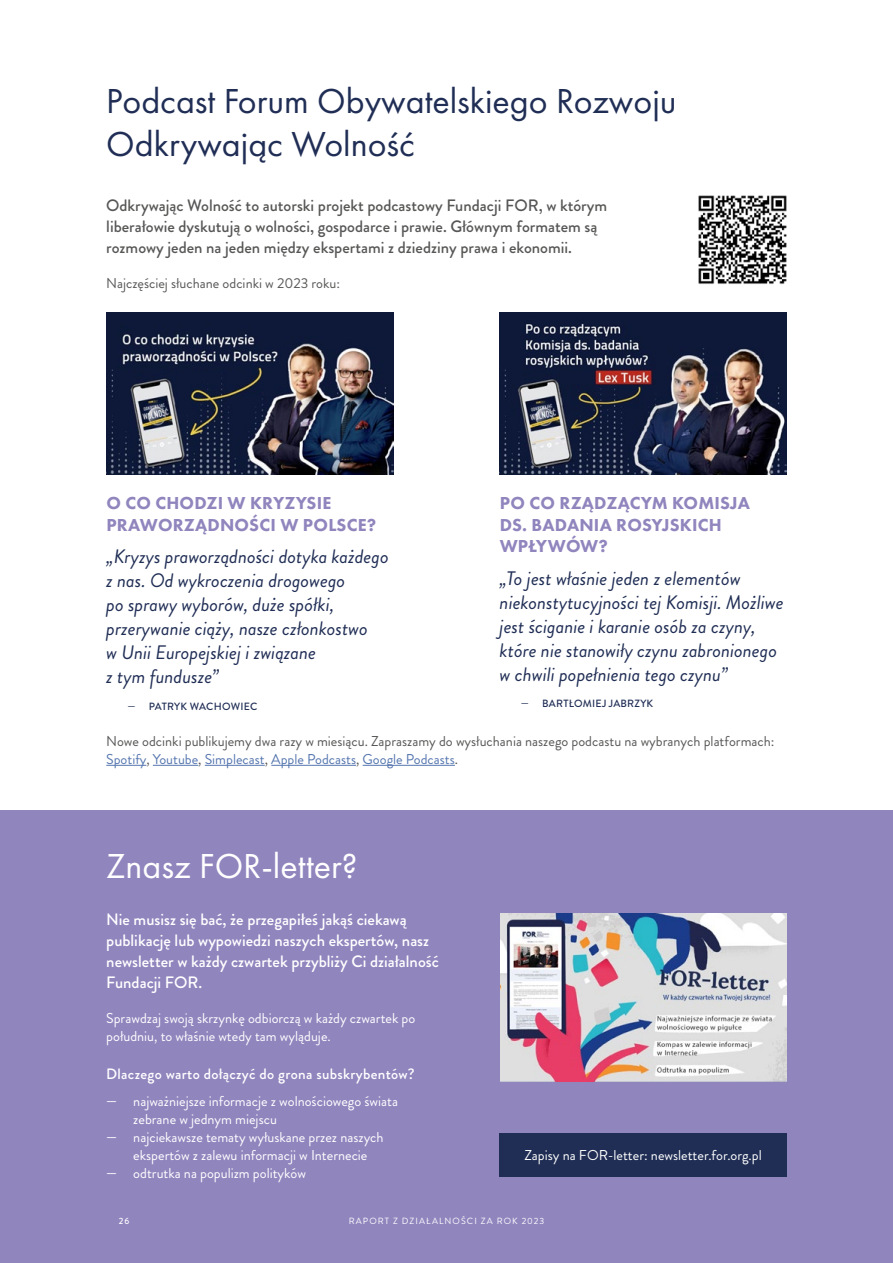
<style>
.page{position:relative;width:893px;height:1263px;background:#fff}
.page>*{position:absolute;margin:0;border:0;box-sizing:border-box;transform-origin:0 0}
.t1{font:36px/43.2px "Futura PT";color:#202e55}
.t2{font:36px "Futura PT";color:#fff}
.t3{font:italic 19.5px/24px "Brandon Grotesque";color:#202e55}
.t4{font:800 18px/21.6px "Futura PT";letter-spacing:.01em;color:#9185be}
.t5{font:500 16.5px/21px "Brandon Grotesque";color:#575756}
.t6{font:500 16.5px/21px "Brandon Grotesque";color:#fff}
.t7{font:500 15px "Brandon Grotesque";letter-spacing:.02em;color:#fff}
.t8{font:14.25px/18px "Brandon Grotesque";color:#fff}
.t9{font:14.25px/18px "Brandon Grotesque";color:#575756}
.t10{font:500 10.5px "Brandon Grotesque";letter-spacing:.02em;color:#202e55}
.t11{font:9px "Brandon Grotesque";letter-spacing:.12em;color:#fff}
.t12{font:500 9px "Brandon Grotesque";color:#fff}
.s1{color:#5576af}
.s2{font-weight:500}
</style>
<div class="page">
<img style="left:698px;top:195px;width:89px;height:89px">
<div style="left:0;top:810px;width:893px;height:453px;background:#9185be"></div>
<img style="left:500px;top:914px;width:287px;height:167px">
<div style="left:500px;top:1132px;width:287px;height:44px;background:#202e55"></div>
<hr style="left:106px;top:765px;width:40px;height:1px;background:#5576af">
<hr style="left:153px;top:765px;width:45px;height:1px;background:#5576af">
<hr style="left:205px;top:765px;width:60px;height:1px;background:#5576af">
<hr style="left:271px;top:765px;width:85px;height:1px;background:#5576af">
<hr style="left:363px;top:765px;width:92px;height:1px;background:#5576af">
<img style="left:106px;top:313px;width:287px;height:161px">
<img style="left:500px;top:313px;width:287px;height:161px">
<h1 class="t1" style="left:106px;top:79px;width:572px">Podcast Forum Obywatelskiego Rozwoju<br>Odkrywając Wolność</h1>
<p class="t5" style="left:106px;top:195px;width:503px">Odkrywając Wolność to autorski projekt podcastowy Fundacji FOR, w którym liberałowie dyskutują o wolności, gospodarce i prawie. Głównym formatem są rozmowy jeden na jeden między ekspertami z dziedziny prawa i ekonomii.</p>
<p class="t9" style="left:106px;top:274px;width:235px">Najczęściej słuchane odcinki w 2023 roku:</p>
<p class="t4" style="left:106px;top:492px;width:271px">O CO CHODZI W KRYZYSIE<br>PRAWORZĄDNOŚCI W POLSCE?</p>
<p class="t3" style="left:106px;top:545px;width:284px">„Kryzys praworządności dotyka każdego z nas. Od wykroczenia drogowego<br>po sprawy wyborów, duże spółki, przerywanie ciąży, nasze członkostwo<br>w Unii Europejskiej i związane<br>z tym fundusze”</p>
<p class="t10" style="left:128px;top:699px;width:131px">— PATRYK WACHOWIEC</p>
<p class="t4" style="left:500px;top:492px;width:252px">PO CO RZĄDZĄCYM KOMISJA<br>DS. BADANIA ROSYJSKICH<br>WPŁYWÓW?</p>
<p class="t3" style="left:500px;top:566px;width:285px">„To jest właśnie jeden z elementów niekonstytucyjności tej Komisji. Możliwe jest ściganie i karanie osób za czyny, które nie stanowiły czynu zabronionego w chwili popełnienia tego czynu”</p>
<p class="t10" style="left:521px;top:696px;width:134px">— BARTŁOMIEJ JABRZYK</p>
<p class="t9" style="left:106px;top:732px;width:670px">Nowe odcinki publikujemy dwa razy w miesiącu. Zapraszamy do wysłuchania naszego podcastu na wybranych platformach:<br><span class="s1">Spotify</span>, <span class="s1">Youtube</span>, <span class="s1">Simplecast</span>, <span class="s1">Apple Podcasts</span>, <span class="s1">Google Podcasts</span>.</p>
<h1 class="t2" style="left:106px;top:844px;width:253px">Znasz FOR-letter?</h1>
<p class="t6" style="left:106px;top:909px;width:334px">Nie musisz się bać, że przegapiłeś jakąś ciekawą publikację lub wypowiedzi naszych ekspertów, nasz newsletter w każdy czwartek przybliży Ci działalność Fundacji FOR.</p>
<p class="t8" style="left:106px;top:1010px;width:311px">Sprawdzaj swoją skrzynkę odbiorczą w każdy czwartek po południu, to właśnie wtedy tam wyląduje.</p>
<p class="t7" style="left:106px;top:1064px;width:310px">Dlaczego warto dołączyć do grona subskrybentów?</p>
<p class="t8" style="left:133px;top:1092px;width:266px;text-indent:-27px"><span class="s2">—</span> najważniejsze informacje z wolnościowego świata zebrane w jednym miejscu</p>
<p class="t8" style="left:133px;top:1128px;width:252px;text-indent:-27px"><span class="s2">—</span> najciekawsze tematy wyłuskane przez naszych ekspertów z zalewu informacji w Internecie</p>
<p class="t8" style="left:106px;top:1164px;width:201px"><span class="s2">—</span> odtrutka na populizm polityków</p>
<p class="t8" style="left:525px;top:1146px;width:239px">Zapisy na FOR-letter: newsletter.for.org.pl</p>
<p class="t12" style="left:119px;top:1214px;width:12px">26</p>
<p class="t11" style="left:349px;top:1214px;width:197px">RAPORT Z DZIAŁALNOŚCI ZA ROK 2023</p>
</div>
